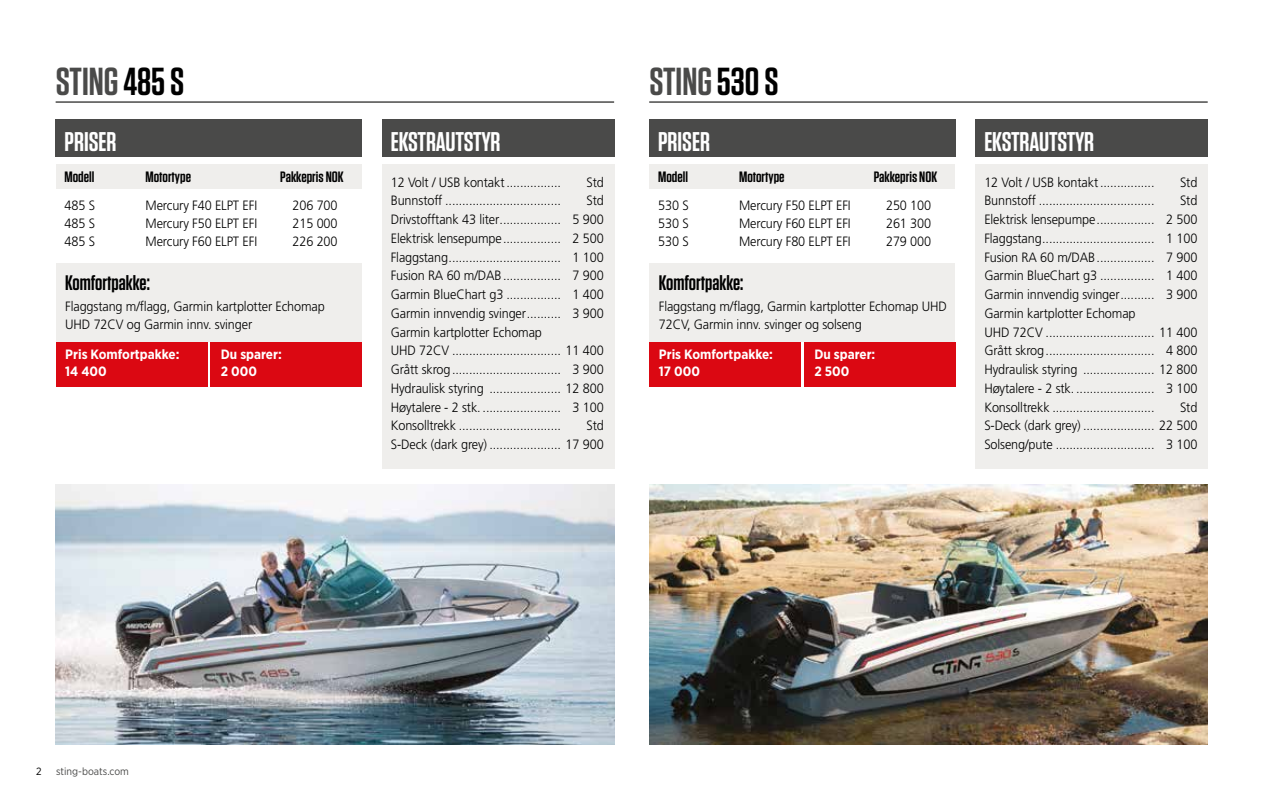
<style>
.page{position:relative;width:1263px;height:808px;background:#fff}
.page>*{position:absolute;margin:0;border:0;box-sizing:border-box;transform-origin:0 0}
.t1{font:600 39px "Tungsten";color:#4a4a49}
.t2{font:600 27px "Tungsten";letter-spacing:-.005em;color:#fff}
.t3{font:600 21px "Tungsten";color:#000}
.t4{font:600 15px "Tungsten";color:#000;scale:1.06 1}
.t5{font:300 13.5px/18.8px "Frutiger";letter-spacing:-.01em;color:#000;scale:.94 1}
.t6{font:700 13.5px/16.5px "Gotham Narrow";color:#fff}
.t7{font:10.5px "Gotham Narrow";color:#4a4a49}
.t8{font:10.5px "Gotham Narrow";color:#000}
.s1{color:#000}
</style>
<div class="page">
<div style="left:56px;top:263px;width:306px;height:79px;background:#efeeec"></div>
<div style="left:649px;top:263px;width:306px;height:79px;background:#efeeec"></div>
<hr style="left:56px;top:101px;width:558px;height:2px;background:#4a4a49">
<hr style="left:649px;top:101px;width:559px;height:2px;background:#4a4a49">
<div style="left:382px;top:119px;width:232px;height:38px;background:#4a4a49"></div>
<div style="left:975px;top:119px;width:233px;height:38px;background:#4a4a49"></div>
<div style="left:382px;top:164px;width:232px;height:304px;background:#efeeec"></div>
<div style="left:975px;top:164px;width:233px;height:304px;background:#efeeec"></div>
<div style="left:56px;top:342px;width:151px;height:44px;background:#db0812"></div>
<div style="left:649px;top:342px;width:152px;height:44px;background:#db0812"></div>
<div style="left:210px;top:342px;width:152px;height:44px;background:#db0812"></div>
<div style="left:804px;top:342px;width:151px;height:44px;background:#db0812"></div>
<div style="left:56px;top:164px;width:306px;height:25px;background:#efeeec"></div>
<div style="left:649px;top:164px;width:306px;height:25px;background:#efeeec"></div>
<div style="left:56px;top:119px;width:306px;height:38px;background:#4a4a49"></div>
<div style="left:649px;top:119px;width:306px;height:38px;background:#4a4a49"></div>
<img style="left:56px;top:485px;width:558px;height:259px">
<img style="left:649px;top:485px;width:559px;height:259px">
<h1 class="t1" style="left:56px;top:61px;width:130px">STING <span class="s1">485 S</span></h1>
<h1 class="t1" style="left:649px;top:61px;width:131px">STING <span class="s1">530 S</span></h1>
<h2 class="t2" style="left:391px;top:127px;width:111px">EKSTRAUTSTYR</h2>
<h2 class="t2" style="left:984px;top:127px;width:111px">EKSTRAUTSTYR</h2>
<p class="t5" style="left:391px;top:173px;width:183px">12 Volt / USB kontakt................</p>
<p class="t5" style="left:586px;top:173px;width:20px">Std</p>
<p class="t5" style="left:391px;top:192px;width:183px">Bunnstoff ..................................</p>
<h2 class="t2" style="left:65px;top:127px;width:53px">PRISER</h2>
<h2 class="t2" style="left:658px;top:127px;width:53px">PRISER</h2>
<p class="t4" style="left:65px;top:169px;width:30px">Modell</p>
<p class="t4" style="left:146px;top:169px;width:44px">Motortype</p>
<p class="t4" style="left:280px;top:169px;width:61px">Pakkepris NOK</p>
<p class="t4" style="left:658px;top:169px;width:30px">Modell</p>
<p class="t4" style="left:739px;top:169px;width:44px">Motortype</p>
<p class="t4" style="left:874px;top:169px;width:61px">Pakkepris NOK</p>
<p class="t5" style="left:65px;top:196px;width:34px">485 S</p>
<p class="t5" style="left:146px;top:196px;width:120px">Mercury F40 ELPT EFI</p>
<p class="t5" style="left:292px;top:196px;width:49px">206 700</p>
<p class="t5" style="left:65px;top:214px;width:34px">485 S</p>
<p class="t5" style="left:146px;top:214px;width:120px">Mercury F50 ELPT EFI</p>
<p class="t5" style="left:292px;top:214px;width:49px">215 000</p>
<p class="t5" style="left:65px;top:232px;width:34px">485 S</p>
<p class="t5" style="left:146px;top:232px;width:120px">Mercury F60 ELPT EFI</p>
<p class="t5" style="left:292px;top:232px;width:49px">226 200</p>
<p class="t5" style="left:984px;top:173px;width:183px">12 Volt / USB kontakt................</p>
<p class="t5" style="left:1180px;top:173px;width:20px">Std</p>
<p class="t5" style="left:984px;top:192px;width:183px">Bunnstoff ..................................</p>
<p class="t5" style="left:391px;top:192px;width:228px;text-indent:196px">Std Drivstofftank 43 liter.................. 5 900<br>Elektrisk lensepumpe................. 2 500<br>Flaggstang................................. 1 100<br>Fusion RA 60 m/DAB................. 7 900<br>Garmin BlueChart g3 ................ 1 400<br>Garmin innvendig svinger.......... 3 900<br>Garmin kartplotter Echomap<br>UHD 72CV ................................ 11 400<br>Grått skrog................................ 3 900<br>Hydraulisk styring ..................... 12 800<br>Høytalere - 2 stk. ....................... 3 100<br>Konsolltrekk ..............................</p>
<p class="t5" style="left:984px;top:192px;width:228px;text-indent:196px">Std Elektrisk lensepumpe................. 2 500<br>Flaggstang................................. 1 100<br>Fusion RA 60 m/DAB................. 7 900<br>Garmin BlueChart g3 ................ 1 400<br>Garmin innvendig svinger.......... 3 900<br>Garmin kartplotter Echomap<br>UHD 72CV ................................ 11 400<br>Grått skrog................................ 4 800<br>Hydraulisk styring ..................... 12 800<br>Høytalere - 2 stk. ....................... 3 100<br>Konsolltrekk ..............................</p>
<p class="t5" style="left:658px;top:196px;width:34px">530 S</p>
<p class="t5" style="left:739px;top:196px;width:120px">Mercury F50 ELPT EFI</p>
<p class="t5" style="left:886px;top:196px;width:49px">250 100</p>
<p class="t5" style="left:658px;top:214px;width:34px">530 S</p>
<p class="t5" style="left:739px;top:214px;width:120px">Mercury F60 ELPT EFI</p>
<p class="t5" style="left:886px;top:214px;width:49px">261 300</p>
<p class="t5" style="left:658px;top:232px;width:34px">530 S</p>
<p class="t5" style="left:739px;top:232px;width:120px">Mercury F80 ELPT EFI</p>
<p class="t5" style="left:886px;top:232px;width:49px">279 000</p>
<h3 class="t3" style="left:65px;top:272px;width:86px">Komfortpakke:</h3>
<p class="t5" style="left:65px;top:298px;width:278px;line-height:18px">Flaggstang m/flagg, Garmin kartplotter Echomap<br>UHD 72CV og Garmin innv. svinger</p>
<h3 class="t3" style="left:659px;top:272px;width:86px">Komfortpakke:</h3>
<p class="t5" style="left:659px;top:298px;width:308px;line-height:18px">Flaggstang m/flagg, Garmin kartplotter Echomap UHD<br>72CV, Garmin innv. svinger og solseng</p>
<p class="t6" style="left:65px;top:346px;width:116px">Pris Komfortpakke:<br>14 400</p>
<p class="t6" style="left:659px;top:346px;width:116px">Pris Komfortpakke:<br>17 000</p>
<p class="t6" style="left:221px;top:346px;width:62px">Du sparer:<br>2 000</p>
<p class="t6" style="left:814px;top:346px;width:62px">Du sparer:<br>2 500</p>
<p class="t5" style="left:984px;top:398px;width:228px;text-align:justify;text-indent:196px">Std S-Deck (dark grey) ..................... 22 500<br>Solseng/pute ............................. 3 100</p>
<p class="t5" style="left:391px;top:417px;width:228px;text-align:right">Std<br>S-Deck (dark grey) ..................... 17 900</p>
<p class="t8" style="left:36px;top:765px;width:7px">2</p>
<p class="t7" style="left:56px;top:765px;width:74px">sting-boats.com</p>
</div>
